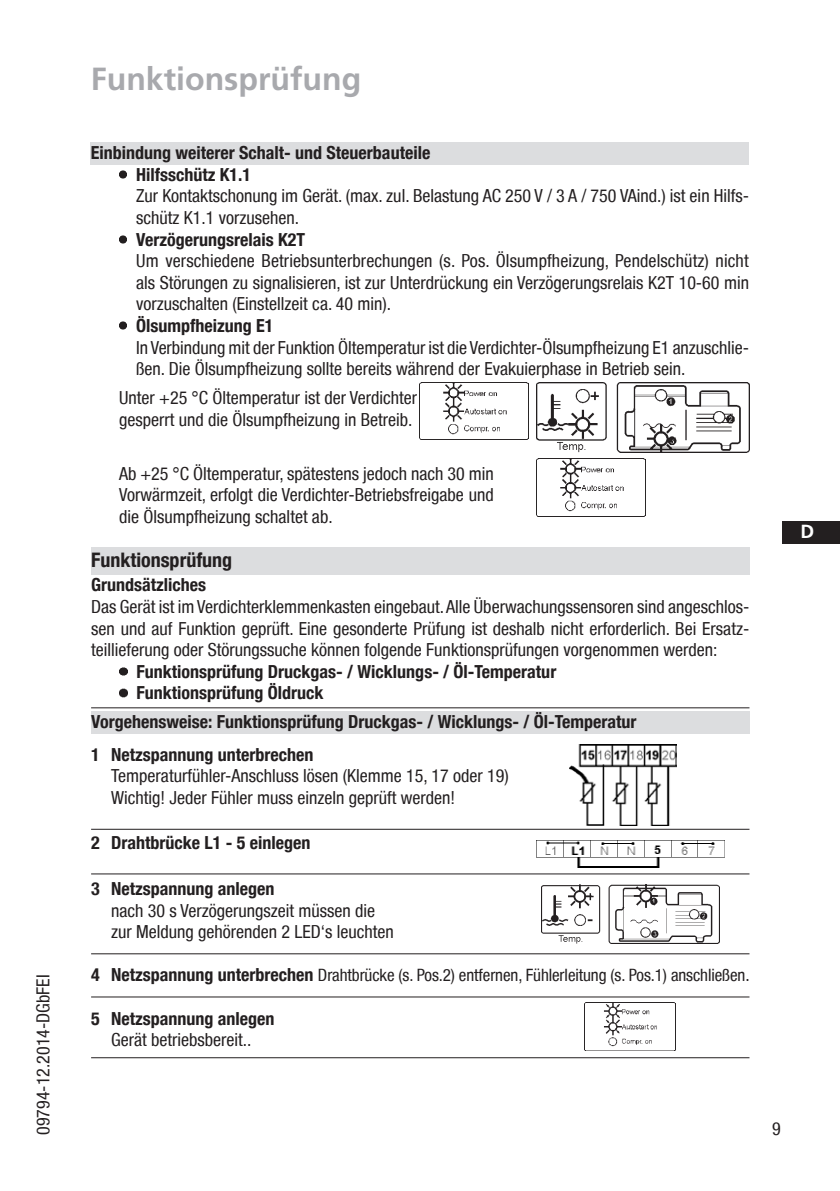
<style>
.page{position:relative;width:840px;height:1191px;background:#fff}
.page>*{position:absolute;margin:0;border:0;box-sizing:border-box;transform-origin:0 0}
.t1{font:700 32px "Frutiger LT Com";color:#a8a9ad}
.t2{font:700 condensed 20px "Helvetica Neue LT";color:#231f20}
.t3{font:700 19px "Frutiger LT Com";color:#fff}
.t4{font:condensed 18px/21.6px "Helvetica Neue LT";color:#231f20}
.t5{font:700 condensed 18px/21.6px "Helvetica Neue LT";color:#231f20}
.t6{font:condensed 17px "Helvetica Neue LT";letter-spacing:-.005em;color:#231f20}
.s1{font-weight:700;font-size:18px}
.s2{font-size:18px}
</style>
<div class="page">
<div style="left:781px;top:521px;width:58px;height:23px;background:#231f20"></div>
<div style="left:91px;top:142px;width:657px;height:22px;background:#dcdddf"></div>
<svg style="left:119px;top:170px;width:8px;height:9px"></svg>
<svg style="left:119px;top:235px;width:8px;height:9px"></svg>
<svg style="left:119px;top:321px;width:8px;height:9px"></svg>
<img style="left:536px;top:382px;width:212px;height:70px">
<img style="left:419px;top:382px;width:109px;height:58px">
<img style="left:536px;top:459px;width:109px;height:57px">
<div style="left:91px;top:710px;width:658px;height:23px;background:#dcdddf"></div>
<div style="left:91px;top:547px;width:658px;height:27px;background:#dcdddf"></div>
<svg style="left:119px;top:667px;width:8px;height:9px"></svg>
<svg style="left:119px;top:688px;width:8px;height:10px"></svg>
<img style="left:584px;top:1002px;width:91px;height:48px">
<img style="left:569px;top:744px;width:106px;height:81px">
<hr style="left:91px;top:828px;width:658px;height:1px;background:#231f20">
<hr style="left:91px;top:707px;width:658px;height:1px;background:#231f20">
<hr style="left:91px;top:873px;width:658px;height:1px;background:#231f20">
<hr style="left:91px;top:953px;width:658px;height:1px;background:#231f20">
<hr style="left:91px;top:996px;width:658px;height:1px;background:#231f20">
<img style="left:536px;top:840px;width:187px;height:27px">
<hr style="left:91px;top:1057px;width:658px;height:1px;background:#231f20">
<img style="left:541px;top:884px;width:177px;height:59px">
<p class="t4" style="left:32px;top:1134px;width:162px;rotate:-90deg">09794-12.2014-DGbFEI</p>
<h1 class="t1" style="left:91px;top:60px;width:272px">Funktionsprüfung</h1>
<p class="t5" style="left:136px;top:142px;width:295px;text-indent:-45px">Einbindung weiterer Schalt- und Steuerbauteile<br>Hilfsschütz K1.1</p>
<p class="t4" style="left:136px;top:185px;width:614px">Zur Kontaktschonung im Gerät. (max. zul. Belastung AC 250 V / 3 A / 750 VAind.) ist ein Hilfs&shy;schütz K1.1 vorzusehen.</p>
<p class="t5" style="left:136px;top:228px;width:170px">Verzögerungsrelais K2T</p>
<p class="t4" style="left:136px;top:250px;width:614px;text-align:justify">Um verschiedene Betriebsunterbrechungen (s. Pos. Ölsumpfheizung, Pendelschütz) nicht als Störungen zu signalisieren, ist zur Unterdrückung ein Verzögerungsrelais K2T 10-60 min vorzuschalten (Einstellzeit ca. 40 min).</p>
<p class="t5" style="left:136px;top:314px;width:139px">Ölsumpfheizung E1</p>
<p class="t4" style="left:136px;top:336px;width:614px">In Verbindung mit der Funktion Öltemperatur ist die Verdichter-Ölsumpfheizung E1 anzuschlie&shy;ßen. Die Ölsumpfheizung sollte bereits während der Evakuierphase in Betrieb sein.</p>
<p class="t4" style="left:119px;top:387px;width:299px">Unter +25 °C Öltemperatur ist der Verdichter gesperrt und die Ölsumpfheizung in Betreib.</p>
<p class="t4" style="left:119px;top:462px;width:376px;text-align:justify">Ab +25 °C Öltemperatur, spätestens jedoch nach 30 min Vorwärmzeit, erfolgt die Verdichter-Betriebsfreigabe und die Ölsumpfheizung schaltet ab.</p>
<p class="t2" style="left:91px;top:548px;width:143px">Funktionsprüfung</p>
<p class="t5" style="left:91px;top:574px;width:116px">Grundsätzliches</p>
<p class="t4" style="left:91px;top:595px;width:659px;text-align:justify">Das Gerät ist im Verdichterklemmenkasten eingebaut. Alle Überwachungssensoren sind angeschlos&shy;sen und auf Funktion geprüft. Eine gesonderte Prüfung ist deshalb nicht erforderlich. Bei Ersatz&shy;teillieferung oder Störungssuche können folgende Funktionsprüfungen vorgenommen werden:</p>
<p class="t5" style="left:136px;top:660px;width:421px">Funktionsprüfung Druckgas- / Wicklungs- / Öl-Temperatur<br>Funktionsprüfung Öldruck</p>
<p class="t5" style="left:91px;top:705px;width:546px;line-height:32.4px">Vorgehensweise: Funktionsprüfung Druckgas- / Wicklungs- / Öl-Temperatur<br>1 Netzspannung unterbrechen</p>
<p class="t4" style="left:111px;top:765px;width:399px">Temperaturfühler-Anschluss lösen (Klemme 15, 17 oder 19)<br>Wichtig! Jeder Fühler muss einzeln geprüft werden!</p>
<p class="t5" style="left:91px;top:832px;width:221px">2 Drahtbrücke L1 - 5 einlegen</p>
<p class="t5" style="left:91px;top:877px;width:185px">3 Netzspannung anlegen</p>
<p class="t4" style="left:111px;top:899px;width:284px">nach 30 s Verzögerungszeit müssen die zur Meldung gehörenden 2 LED‘s leuchten</p>
<p class="t6" style="left:91px;top:965px;width:659px"><span class="s1">4 Netzspannung unterbrechen</span> Drahtbrücke (s. Pos.2) entfernen, Fühlerleitung (s. Pos.1) anschließen<span class="s2">.</span></p>
<p class="t5" style="left:91px;top:1007px;width:185px">5 Netzspannung anlegen</p>
<p class="t4" style="left:111px;top:1029px;width:142px">Gerät betriebsbereit..</p>
<p class="t3" style="left:799px;top:520px;width:15px">D</p>
<p class="t4" style="left:771px;top:1118px;width:10px">9</p>
</div>
